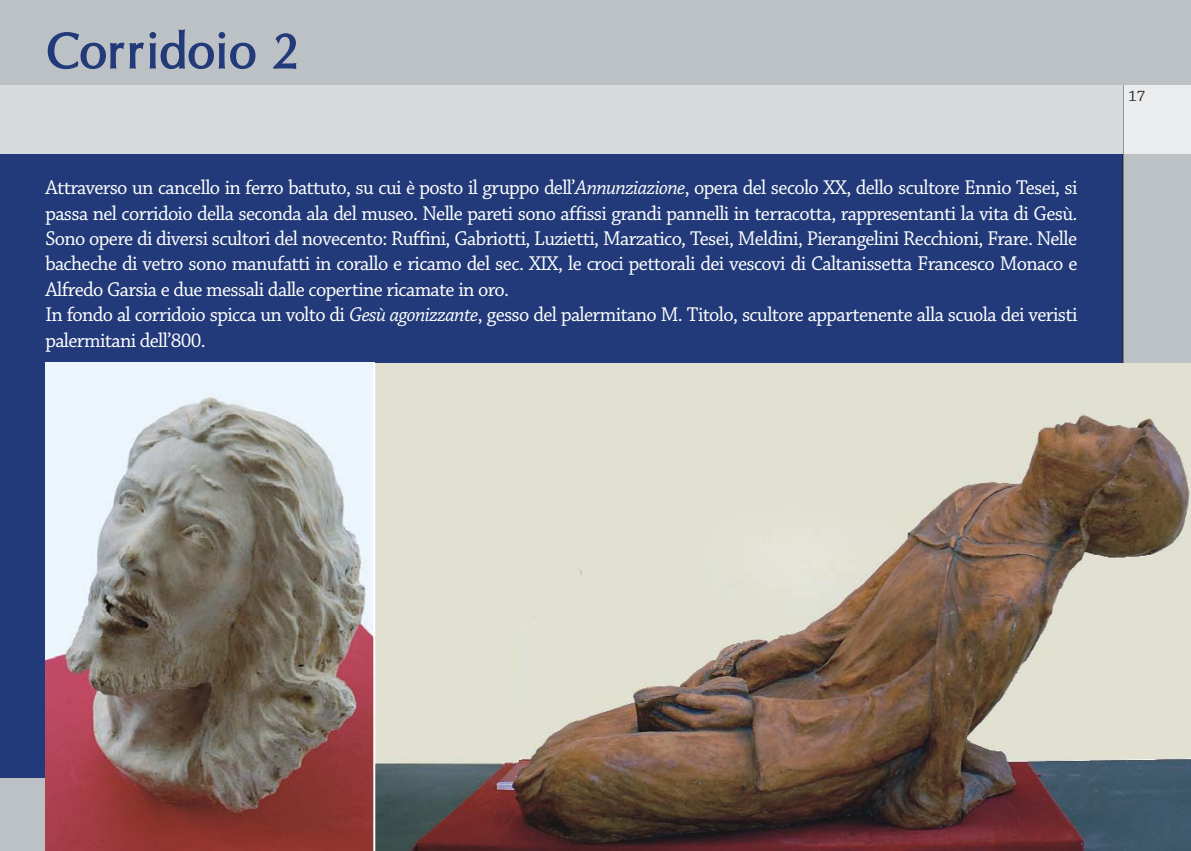
<style>
.page{position:relative;width:1191px;height:851px;background:#fff}
.page>*{position:absolute;margin:0;border:0;box-sizing:border-box;transform-origin:0 0}
.t1{font:50px "CG Omega";color:#223a79}
.t2{font:21px/25.4px "Chaparral Pro";letter-spacing:-.03em;color:#fff}
.t3{font:16px "Chaparral Pro";color:#272627}
.s1{font-style:italic}
</style>
<div class="page">
<div style="left:0;top:0;width:1191px;height:850px;background:#bcc1c5"></div>
<div style="left:0;top:153px;width:1123px;height:624px;background:#223a79"></div>
<div style="left:1123px;top:85px;width:68px;height:68px;background:#ebeced"></div>
<hr style="left:1122px;top:85px;width:1px;height:278px;background:#272627">
<div style="left:0;top:85px;width:1123px;height:68px;background:#d7dadc"></div>
<img style="left:375px;top:363px;width:816px;height:487px">
<svg style="left:45px;top:363px;width:328px;height:487px;background:#9e8a86"></svg>
<hr style="left:373px;top:363px;width:2px;height:487px;background:#fff">
<h1 class="t1" style="left:46px;top:21px;width:255px">Corridoio 2</h1>
<p class="t2" style="left:45px;top:177px;width:1033px">Attraverso un cancello in ferro battuto, su cui è posto il gruppo dell’<span class="s1">Annunziazione</span>, opera del secolo XX, dello scultore Ennio Tesei, si passa nel corridoio della seconda ala del museo. Nelle pareti sono affissi grandi pannelli in terracotta, rappresentanti la vita di Gesù.<br>Sono opere di diversi scultori del novecento: Ruffini, Ga briotti, Luzietti, Marzatico, Tesei, Meldini, Pierangelini Recchioni, Frare. Nelle bacheche di vetro sono manufatti in corallo e ricamo del sec. XIX, le croci pettorali dei vescovi di Caltanissetta Francesco Monaco e Alfredo Garsia e due messali dalle copertine ricamate in oro.<br>In fondo al corridoio spicca un volto di <span class="s1">Gesù agonizzante</span>, gesso del palermitano M. Titolo, scultore appartenente alla scuola dei veristi palermitani dell’800.</p>
<p class="t3" style="left:1128px;top:90px;width:18px">17</p>
</div>
